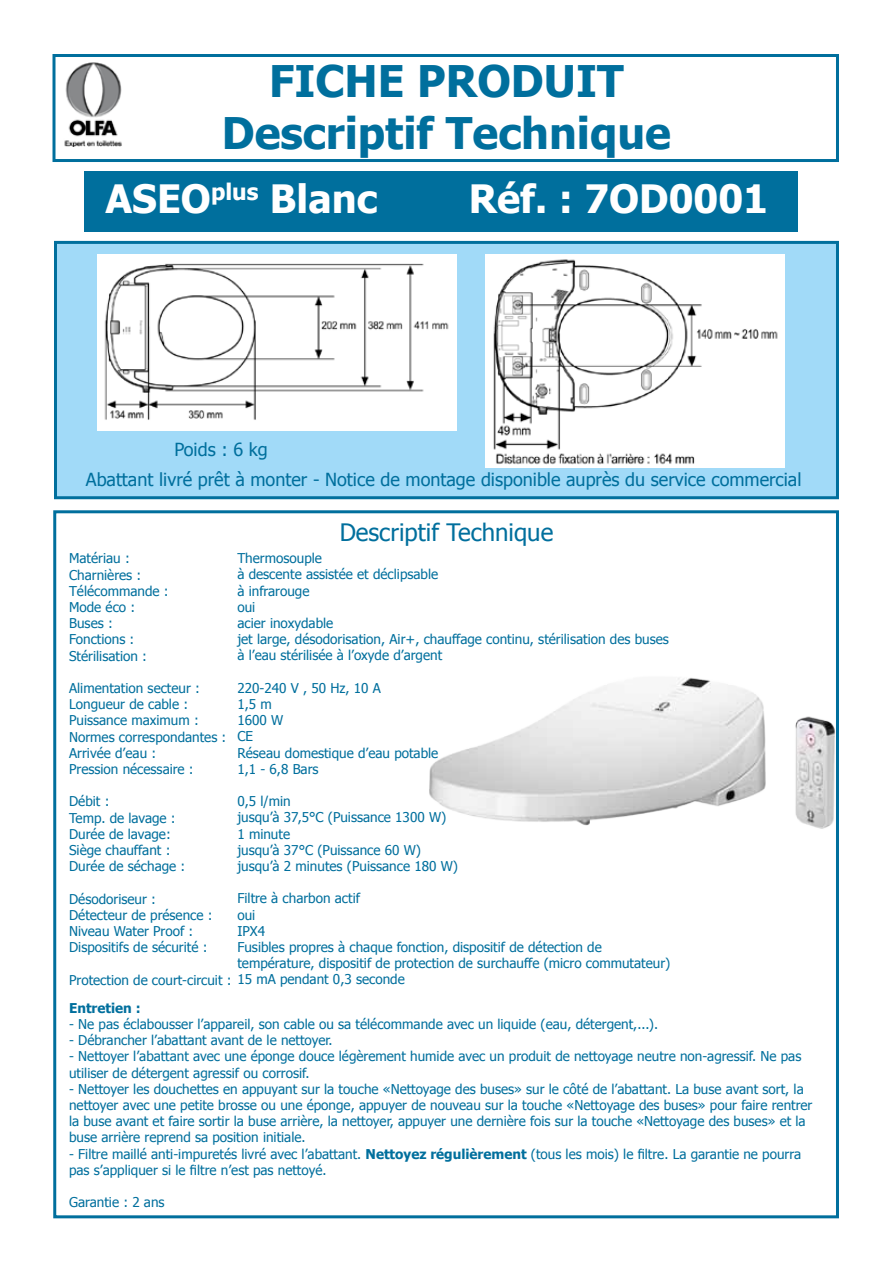
<style>
.page{position:relative;width:893px;height:1263px;background:#fff}
.page>*{position:absolute;margin:0;border:0;box-sizing:border-box;transform-origin:0 0}
.t1{font:700 43.5px/52.2px "Tahoma";color:#006f9d;text-align:center}
.t2{font:700 39px "Tahoma";color:#fff}
.t3{font:24px "Tahoma";color:#006f9d}
.t4{font:18px "Tahoma";color:#006f9d}
.t5{font:13.5px/16.2px "Tahoma";color:#006f9d}
.t6{font:700 13.5px "Tahoma";color:#006f9d}
.s1{font-weight:700}
</style>
<div class="page">
<div style="left:52px;top:54px;width:787px;height:108px;border:3px solid #006f9d"></div>
<div style="left:84px;top:171px;width:713px;height:61px;background:#006f9d"></div>
<div style="left:54px;top:241px;width:785px;height:258px;background:#a1daf8;border:3px solid #006f9d"></div>
<img style="left:64px;top:62px;width:58px;height:85px">
<img style="left:429px;top:634px;width:410px;height:231px">
<img style="left:97px;top:254px;width:359px;height:177px">
<img style="left:485px;top:254px;width:299px;height:214px">
<h1 class="t1" style="left:222px;top:52px;width:451px">FICHE PRODUIT<br>Descriptif Technique</h1>
<h2 class="t2" style="left:106px;top:172px;width:273px">ASEO<sup>plus</sup> Blanc</h2>
<h2 class="t2" style="left:469px;top:172px;width:301px">Réf. : 7OD0001</h2>
<h3 class="t4" style="left:174px;top:437px;width:95px">Poids : 6 kg</h3>
<h3 class="t4" style="left:86px;top:467px;width:717px">Abattant livré prêt à monter - Notice de montage disponible auprès du service commercial</h3>
<h3 class="t3" style="left:340px;top:517px;width:215px">Descriptif Technique</h3>
<p class="t5" style="left:69px;top:550px;width:101px">Matériau :<br>Charnières :<br>Télécommande :<br>Mode éco :<br>Buses :<br>Fonctions :<br>Stérilisation :</p>
<p class="t5" style="left:69px;top:679px;width:159px">Alimentation secteur :<br>Longueur de cable :<br>Puissance maximum :<br>Normes correspondantes :<br>Arrivée d’eau :<br>Pression nécessaire :</p>
<p class="t5" style="left:69px;top:793px;width:118px">Débit :<br>Temp. de lavage :<br>Durée de lavage:<br>Siège chauffant :<br>Durée de séchage :</p>
<p class="t5" style="left:69px;top:890px;width:145px">Désodoriseur :<br>Détecteur de présence :<br>Niveau Water Proof :<br>Dispositifs de sécurité :</p>
<p class="t5" style="left:237px;top:549px;width:433px">Thermosouple<br>à descente assistée et déclipsable<br>à infrarouge<br>oui<br>acier inoxydable<br>jet large, désodorisation, Air+, chauffage continu, stérilisation des buses à l’eau stérilisée à l’oxyde d’argent</p>
<p class="t5" style="left:237px;top:679px;width:202px">220-240 V , 50 Hz, 10 A<br>1,5 m<br>1600 W<br>CE<br>Réseau domestique d’eau potable<br>1,1 - 6,8 Bars</p>
<p class="t5" style="left:237px;top:792px;width:222px">0,5 l/min<br>jusqu’à 37,5°C (Puissance 1300 W)<br>1 minute<br>jusqu’à 37°C (Puissance 60 W) jusqu’à 2 minutes (Puissance 180 W)</p>
<p class="t5" style="left:237px;top:890px;width:124px">Filtre à charbon actif</p>
<p class="t5" style="left:237px;top:906px;width:19px">oui</p>
<p class="t5" style="left:237px;top:922px;width:29px">IPX4</p>
<p class="t5" style="left:237px;top:938px;width:366px">Fusibles propres à chaque fonction, dispositif de détection de</p>
<p class="t5" style="left:237px;top:954px;width:434px">température, dispositif de protection de surchauffe (micro commutateur)</p>
<p class="t5" style="left:69px;top:971px;width:337px">Protection de court-circuit : 15 mA pendant 0,3 seconde</p>
<p class="t6" style="left:69px;top:998px;width:73px">Entretien :</p>
<p class="t5" style="left:69px;top:1015px;width:591px">- Ne pas éclabousser l’appareil, son cable ou sa télécommande avec un liquide (eau, détergent,...).</p>
<p class="t5" style="left:69px;top:1031px;width:265px">- Débrancher l’abattant avant de le nettoyer.</p>
<p class="t5" style="left:69px;top:1048px;width:734px">- Nettoyer l’abattant avec une éponge douce légèrement humide avec un produit de nettoyage neutre non-agressif. Ne pas utiliser de détergent agressif ou corrosif.</p>
<p class="t5" style="left:69px;top:1080px;width:745px">- Nettoyer les douchettes en appuyant sur la touche «Nettoyage des buses» sur le côté de l’abattant. La buse avant sort, la nettoyer avec une petite brosse ou une éponge, appuyer de nouveau sur la touche «Nettoyage des buses» pour faire rentrer la buse avant et faire sortir la buse arrière, la nettoyer, appuyer une dernière fois sur la touche «Nettoyage des buses» et la buse arrière reprend sa position initiale.</p>
<p class="t5" style="left:69px;top:1145px;width:734px">- Filtre maillé anti-impuretés livré avec l’abattant. <span class="s1">Nettoyez régulièrement</span> (tous les mois) le filtre. La garantie ne pourra pas s’appliquer si le filtre n’est pas nettoyé.</p>
<p class="t5" style="left:69px;top:1193px;width:97px">Garantie : 2 ans</p>
</div>
